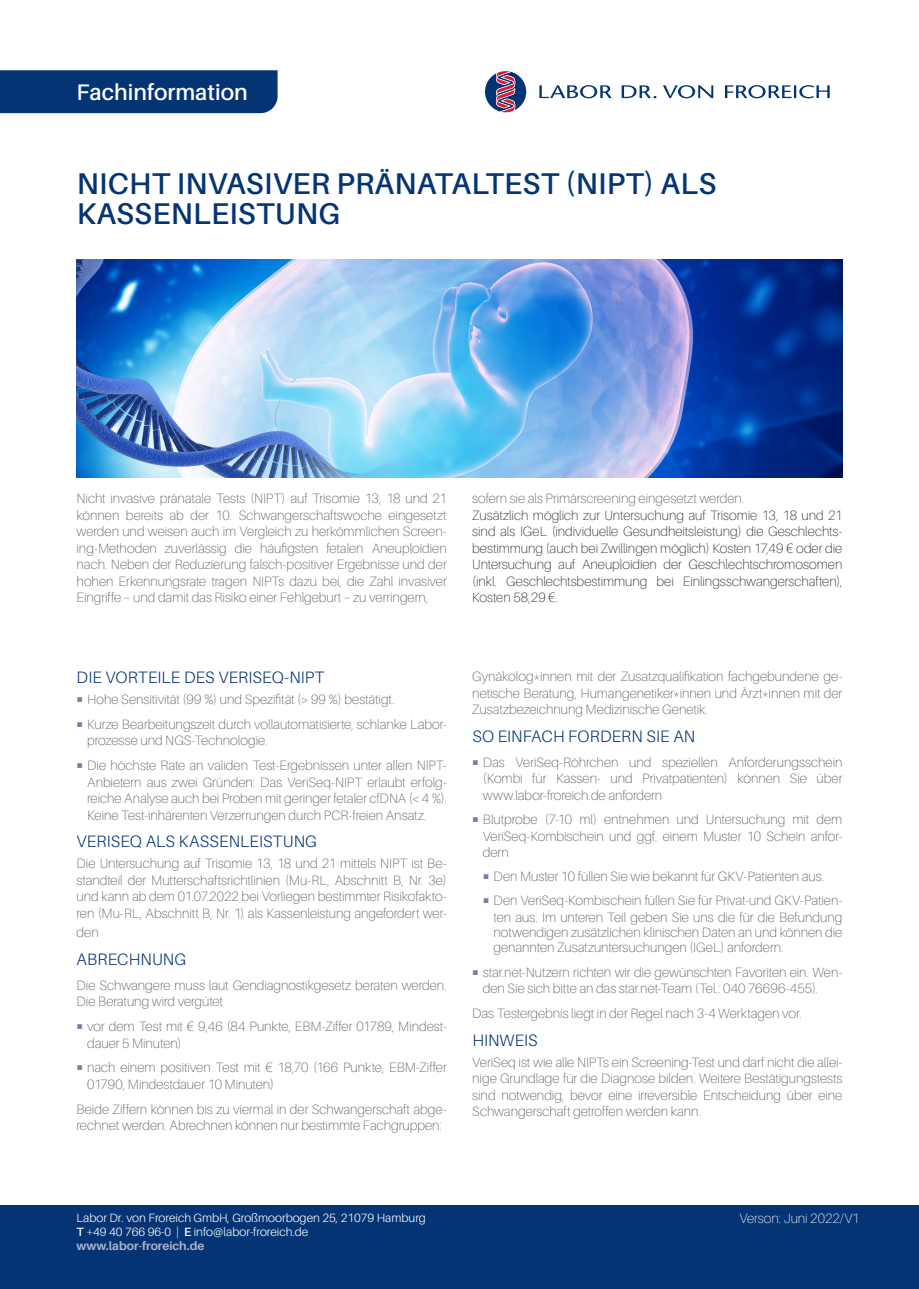
<style>
.page{position:relative;width:919px;height:1289px;background:#fff}
.page>*{position:absolute;margin:0;border:0;box-sizing:border-box;transform-origin:0 0}
.Thema_Headline_Fab{font:600 30px/30px "Aileron";letter-spacing:.01em;color:#053474}
.Blue_bar{font:600 22.5px "Aileron";color:#fff}
.Fliesstext_Headlin{font:300 16.5px "Aileron";letter-spacing:.01em;color:#053474}
.Fliesstext{font:300 16.5px "Aileron";letter-spacing:.01em;color:#053474}
.Fliesstext-2{font:100 13.5px/16.5px "Aileron";color:#57585a;text-align:justify}
.Fliesstext-3{font:100 13.5px/16.5px "Aileron";color:#231f20;text-align:justify}
.Fliesstext-4{font:100 13.5px "Aileron";color:#fff}
.t1{font:300 12px "Aileron";color:#fff}
.t2{font:700 12px "Aileron";color:#aeb2cf}
.s1{color:#737da9}
.s2{font-weight:600}
</style>
<div class="page">
<img style="left:77px;top:259px;width:765px;height:218px">
<div style="left:0;top:1205px;width:918px;height:83px;background:#053474"></div>
<div style="left:0;top:70px;width:277px;height:43px;background:#053474"></div>
<svg style="left:539px;top:85px;width:290px;height:13px"></svg>
<svg style="left:485px;top:71px;width:41px;height:41px"></svg>
<p class="Blue_bar" style="left:77px;top:80px;width:173px">Fachinformation</p>
<p class="Thema_Headline_Fab" style="left:77px;top:169px;width:641px">NICHT INVASIVER PRÄNATALTEST (NIPT) ALS<br>KASSENLEISTUNG</p>
<p class="Fliesstext-2" style="left:77px;top:490px;width:371px">Nicht invasive pränatale Tests (NIPT) auf Trisomie 13, 18 und 21 können bereits ab der 10. Schwangerschaftswoche eingesetzt werden und weisen auch im Vergleich zu herkömmlichen Screen&shy;ing-Methoden zuverlässig die häufigsten fetalen Aneuploidien nach. Neben der Reduzierung falsch-positiver Ergebnisse und der hohen Erkennungsrate tragen NIPTs dazu bei, die Zahl invasiver Eingriffe – und damit das Risiko einer Fehlgeburt – zu verringern,</p>
<p class="Fliesstext-2" style="left:472px;top:490px;width:273px">sofern sie als Primärscreening eingesetzt werden.</p>
<p class="Fliesstext-3" style="left:472px;top:507px;width:371px">Zusätzlich möglich zur Untersuchung auf Trisomie 13, 18 und 21 sind als IGeL (individuelle Gesundheitsleistung) die Geschlechts&shy;bestimmung (auch bei Zwillingen möglich) Kosten 17,49 € oder die Untersuchung auf Aneuploidien der Geschlechtschromosomen (inkl. Geschlechtsbestimmung bei Einlingsschwangerschaften), Kosten 58,29 €.</p>
<p class="Fliesstext_Headlin" style="left:77px;top:668px;width:249px">DIE VORTEILE DES VERISEQ-NIPT</p>
<p class="Fliesstext-2" style="left:77px;top:691px;width:319px"><span class="s1">○</span> Hohe Sensitivität (99 %) und Spezifität (&gt; 99 %) bestätigt.</p>
<p class="Fliesstext-2" style="left:87px;top:716px;width:361px;text-indent:-11px"><span class="s1">○</span> Kurze Bearbeitungszeit durch vollautomatisierte, schlanke Labor&shy;prozesse und NGS-Technologie.</p>
<p class="Fliesstext-2" style="left:87px;top:757px;width:361px;text-indent:-11px"><span class="s1">○</span> Die höchste Rate an validen Test-Ergebnissen unter allen NIPT-Anbietern aus zwei Gründen: Das VeriSeq-NIPT erlaubt erfolg&shy;reiche Analyse auch bei Proben mit geringer fetaler cfDNA (&lt; 4 %).<br>Keine Test-inhärenten Verzerrungen durch PCR-freien Ansatz.</p>
<p class="Fliesstext_Headlin" style="left:77px;top:832px;width:242px">VERISEQ ALS KASSENLEISTUNG</p>
<p class="Fliesstext-2" style="left:77px;top:855px;width:371px">Die Untersuchung auf Trisomie 13, 18 und 21 mittels NIPT ist Be&shy;standteil der Mutterschaftsrichtlinien (Mu-RL, Abschnitt B, Nr. 3e) und kann ab dem 01.07.2022 bei Vorliegen bestimmter Risikofakto&shy;ren (Mu-RL, Abschnitt B, Nr. 1) als Kassenleistung angefordert wer-</p>
<p class="Fliesstext-2" style="left:77px;top:924px;width:24px">den</p>
<p class="Fliesstext" style="left:77px;top:950px;width:111px">ABRECHNUNG</p>
<p class="Fliesstext-2" style="left:77px;top:976px;width:371px">Die Schwangere muss laut Gendiagnostikgesetz beraten werden.<br>Die Beratung wird vergütet</p>
<p class="Fliesstext-2" style="left:87px;top:1018px;width:361px;text-indent:-11px"><span class="s1">○</span> vor dem Test mit € 9,46 (84 Punkte, EBM-Ziffer 01789, Mindest&shy;dauer 5 Minuten)</p>
<p class="Fliesstext-2" style="left:87px;top:1059px;width:361px;text-indent:-11px"><span class="s1">○</span> nach einem positiven Test mit € 18,70 (166 Punkte, EBM-Ziffer<br>01790, Mindestdauer 10 Minuten)</p>
<p class="Fliesstext-2" style="left:77px;top:1100px;width:371px">Beide Ziffern können bis zu viermal in der Schwangerschaft abge&shy;rechnet werden. Abrechnen können nur bestimmte Fachgruppen:</p>
<p class="Fliesstext-2" style="left:472px;top:668px;width:371px">Gynäkolog*innen mit der Zusatzqualifikation fachgebundene ge&shy;netische Beratung, Humangenetiker*innen und Ärzt*innen mit der Zusatzbezeichnung Medizinische Genetik.</p>
<p class="Fliesstext" style="left:472px;top:727px;width:224px">SO EINFACH FORDERN SIE AN</p>
<p class="Fliesstext-2" style="left:483px;top:753px;width:361px;text-indent:-11px"><span class="s1">○</span> Das VeriSeq-Röhrchen und speziellen Anforderungsschein (Kombi für Kassen- und Privatpatienten) können Sie über www.labor-froreich.de anfordern</p>
<p class="Fliesstext-2" style="left:483px;top:811px;width:361px;text-indent:-11px"><span class="s1">○</span> Blutprobe (7-10 ml) entnehmen und Untersuchung mit dem VeriSeq-Kombischein und ggf. einem Muster 10 Schein anfor&shy;dern</p>
<p class="Fliesstext-2" style="left:483px;top:867px;width:343px"><span class="s1">○</span> Den Muster 10 füllen Sie wie bekannt für GKV-Patienten aus.</p>
<p class="Fliesstext-2" style="left:483px;top:892px;width:361px;text-align:right"><span class="s1">○</span> Den VeriSeq-Kombischein füllen Sie für Privat-und GKV-Patien&shy;ten aus. Im unteren Teil geben Sie uns die für die Befundung</p>
<p class="Fliesstext-2" style="left:493px;top:924px;width:350px;line-height:15px">notwendigen zusätzlichen klinischen Daten an und können die genannten Zusatzuntersuchungen (IGeL) anfordern.</p>
<p class="Fliesstext-2" style="left:483px;top:963px;width:361px;text-indent:-11px"><span class="s1">○</span> star.net-Nutzern richten wir die gewünschten Favoriten ein. Wen&shy;den Sie sich bitte an das star.net-Team (Tel.: 040 76696-455).</p>
<p class="Fliesstext-2" style="left:472px;top:1005px;width:331px">Das Testergebnis liegt in der Regel nach 3-4 Werktagen vor.</p>
<p class="Fliesstext_Headlin" style="left:472px;top:1030px;width:67px">HINWEIS</p>
<p class="Fliesstext-2" style="left:472px;top:1053px;width:371px">VeriSeq ist wie alle NIPTs ein Screening-Test und darf nicht die allei&shy;nige Grundlage für die Diagnose bilden. Weitere Bestätigungstests sind notwendig, bevor eine irreversible Entscheidung über eine Schwangerschaft getroffen werden kann.</p>
<p class="t1" style="left:77px;top:1210px;width:351px">Labor Dr. von Froreich GmbH, Großmoorbogen 25, 21079 Hamburg</p>
<p class="t1" style="left:77px;top:1225px;width:233px"><span class="s2">T</span> +49 40 766 96-0 | <span class="s2">E</span> info@labor-froreich.de</p>
<p class="t2" style="left:77px;top:1239px;width:129px">www.labor-froreich.de</p>
<p class="Fliesstext-4" style="left:739px;top:1210px;width:121px">Verson: Juni 2022/V1</p>
</div>
